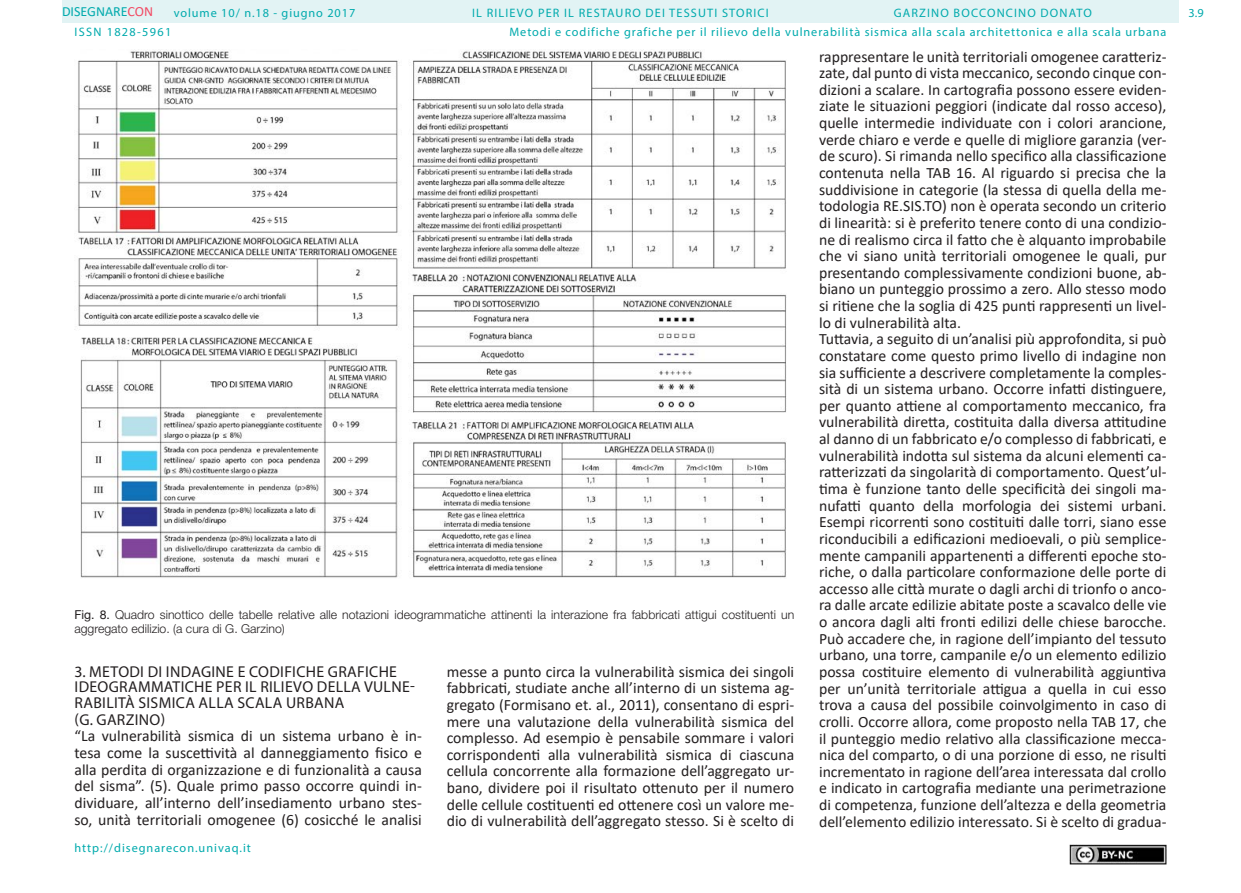
<style>
.page{position:relative;width:1241px;height:893px;background:#fff}
.page>*{position:absolute;margin:0;border:0;box-sizing:border-box;transform-origin:0 0}
.t1{font:15.75px/16.6px "Calibri";color:#231f20;text-align:justify}
.t2{font:15.75px/15.8px "Myriad Pro";letter-spacing:.02em;color:#231f20}
.t3{font:14px "Calibri";color:#00aaad}
.t4{font:12.25px/19.4px "Myriad Pro";letter-spacing:.075em;color:#00aaad}
.didaFigura{font:300 12.25px/14px "Helvetica Neue";color:#231f20}
.t5{font:12.25px "Myriad Pro";letter-spacing:.095em;color:#00aaad}
.t6{font:12.25px "Myriad Pro";letter-spacing:.11em;color:#00aaad}
.s1{color:#f24862}
.s2{font-weight:400}
</style>
<div class="page">
<div style="left:62px;top:0;width:1116px;height:23px;background:#e2f3f4"></div>
<img style="left:1069px;top:845px;width:97px;height:19px">
<img style="left:74px;top:50px;width:713px;height:528px">
<p class="t3" style="left:62px;top:2px;width:93px">DISEGNARE<span class="s1">CON</span></p>
<p class="t4" style="left:509px;top:3px;width:658px;text-indent:384px">GARZINO BOCCONCINO DONATO<br>Metodi e codifiche grafiche per il rilievo della vulnerabilità sismica alla scala architettonica e alla scala urbana</p>
<p class="t4" style="left:174px;top:3px;width:183px">volume 10/ n.18 - giugno 2017</p>
<p class="t5" style="left:472px;top:5px;width:298px">IL RILIEVO PER IL RESTAURO DEI TESSUTI STORICI</p>
<p class="t4" style="left:1188px;top:3px;width:17px">3.9</p>
<p class="t6" style="left:74px;top:24px;width:98px">ISSN 1828-5961</p>
<p class="didaFigura" style="left:74px;top:607px;width:721px"><span class="s2">Fig. 8.</span> Quadro sinottico delle tabelle relative alle notazioni ideogrammatiche attinenti la interazione fra fabbricati attigui costituenti un aggregato edilizio. (a cura di G. Garzino)</p>
<p class="t2" style="left:74px;top:663px;width:342px">3. METODI DI INDAGINE E CODIFICHE GRAFICHE<br>IDEOGRAMMATICHE PER IL RILIEVO DELLA VULNE-<br>RABILITÀ SISMICA ALLA SCALA URBANA</p>
<p class="t2" style="left:75px;top:711px;width:92px">(G. GARZINO)</p>
<p class="t1" style="left:74px;top:727px;width:349px">“La vulnerabilità sismica di un sistema urbano è in&shy;tesa come la suscettività al danneggiamento fisico e alla perdita di organizzazione e di funzionalità a causa del sisma”. (5). Quale primo passo occorre quindi in&shy;dividuare, all’interno dell’insediamento urbano stes&shy;so, unità territoriali omogenee (6) cosicché le analisi</p>
<p class="t1" style="left:446px;top:663px;width:349px">messe a punto circa la vulnerabilità sismica dei singoli fabbricati, studiate anche all’interno di un sistema ag&shy;gregato (Formisano et. al., 2011), consentano di espri&shy;mere una valutazione della vulnerabilità sismica del complesso. Ad esempio è pensabile sommare i valori corrispondenti alla vulnerabilità sismica di ciascuna cellula concorrente alla formazione dell’aggregato ur&shy;bano, dividere poi il risultato ottenuto per il numero delle cellule costituenti ed ottenere così un valore me&shy;dio di vulnerabilità dell’aggregato stesso. Si è scelto di</p>
<p class="t4" style="left:74px;top:838px;width:178px">http://disegnarecon.univaq.it</p>
<p class="t1" style="left:819px;top:48px;width:349px">rappresentare le unità territoriali omogenee caratteriz&shy;zate, dal punto di vista meccanico, secondo cinque con&shy;dizioni a scalare. In cartografia possono essere eviden&shy;ziate le situazioni peggiori (indicate dal rosso acceso), quelle intermedie individuate con i colori arancione, verde chiaro e verde e quelle di migliore garanzia (ver&shy;de scuro). Si rimanda nello specifico alla classificazione contenuta nella TAB 16. Al riguardo si precisa che la suddivisione in categorie (la stessa di quella della me&shy;todologia RE.SIS.TO) non è operata secondo un criterio di linearità: si è preferito tenere conto di una condizio&shy;ne di realismo circa il fatto che è alquanto improbabile che vi siano unità territoriali omogenee le quali, pur presentando complessivamente condizioni buone, ab&shy;biano un punteggio prossimo a zero. Allo stesso modo si ritiene che la soglia di 425 punti rappresenti un livel&shy;lo di vulnerabilità alta.</p>
<p class="t1" style="left:819px;top:330px;width:349px">Tuttavia, a seguito di un’analisi più approfondita, si può constatare come questo primo livello di indagine non sia sufficiente a descrivere completamente la comples&shy;sità di un sistema urbano. Occorre infatti distinguere, per quanto attiene al comportamento meccanico, fra vulnerabilità diretta, costituita dalla diversa attitudine al danno di un fabbricato e/o complesso di fabbricati, e vulnerabilità indotta sul sistema da alcuni elementi ca&shy;ratterizzati da singolarità di comportamento. Quest’ul&shy;tima è funzione tanto delle specificità dei singoli ma&shy;nufatti quanto della morfologia dei sistemi urbani.<br>Esempi ricorrenti sono costituiti dalle torri, siano esse riconducibili a edificazioni medioevali, o più semplice&shy;mente campanili appartenenti a differenti epoche sto&shy;riche, o dalla particolare conformazione delle porte di accesso alle città murate o dagli archi di trionfo o anco&shy;ra dalle arcate edilizie abitate poste a scavalco delle vie o ancora dagli alti fronti edilizi delle chiese barocche.<br>Può accadere che, in ragione dell’impianto del tessuto urbano, una torre, campanile e/o un elemento edilizio possa costituire elemento di vulnerabilità aggiuntiva per un’unità territoriale attigua a quella in cui esso trova a causa del possibile coinvolgimento in caso di crolli. Occorre allora, come proposto nella TAB 17, che il punteggio medio relativo alla classificazione mecca&shy;nica del comparto, o di una porzione di esso, ne risulti incrementato in ragione dell’area interessata dal crollo e indicato in cartografia mediante una perimetrazione di competenza, funzione dell’altezza e della geometria dell’elemento edilizio interessato. Si è scelto di gradua-</p>
</div>
